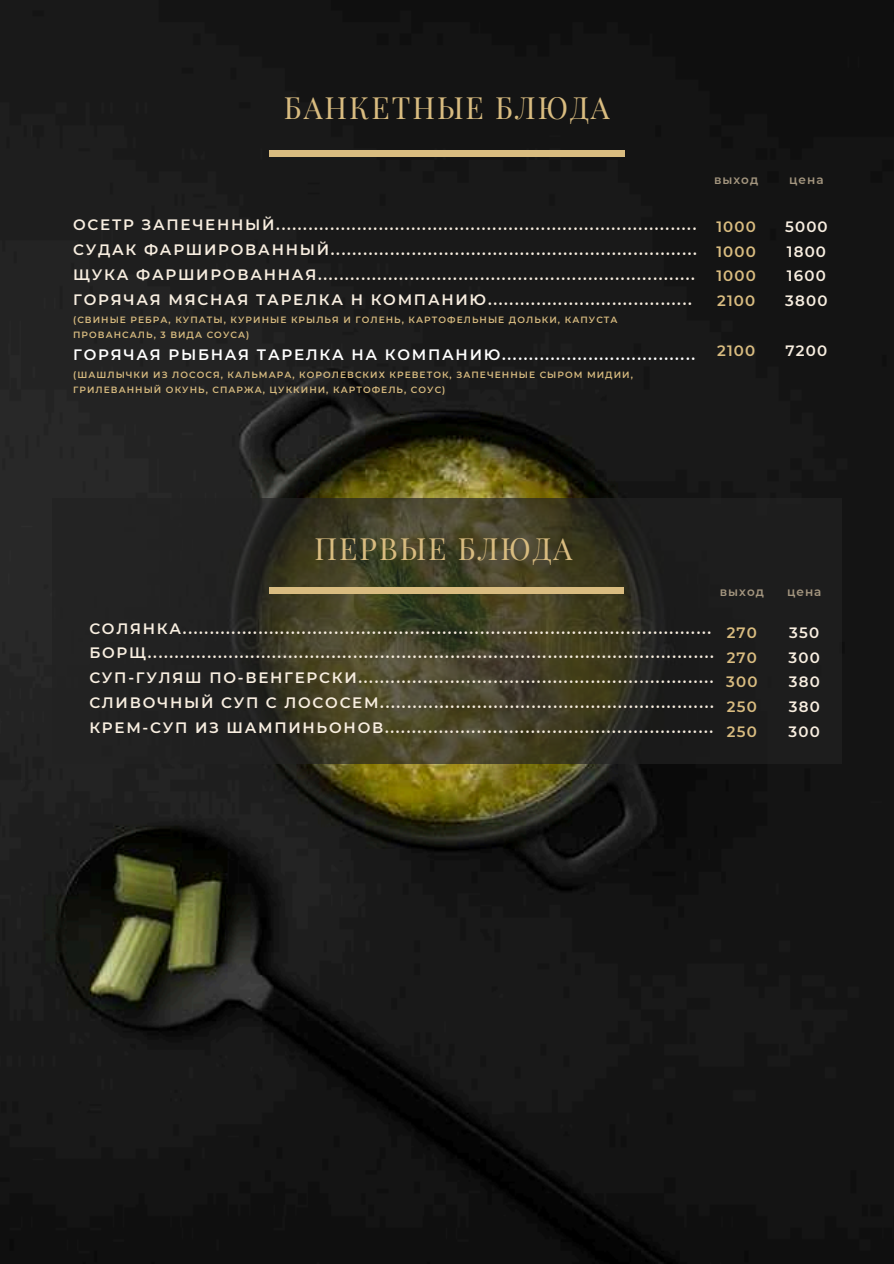
<style>
.page{position:relative;width:894px;height:1264px;background:#fff}
.page>*{position:absolute;margin:0;border:0;box-sizing:border-box;transform-origin:0 0}
.t1{font:30px "Playfair Display";letter-spacing:.065em;color:#d9bc80}
.t2{font:600 15px/24.8px "Montserrat";letter-spacing:.115em;color:#f8eee0}
.t3{font:600 15px "Montserrat";letter-spacing:.115em;color:#fff}
.t4{font:600 15px/24.8px "Montserrat";letter-spacing:.08em;color:#d9bc80;text-align:justify}
.t5{font:600 15px/24.8px "Montserrat";letter-spacing:.08em;color:#f8eee0}
.t6{font:600 12px "Montserrat";letter-spacing:.08em;color:#a4967f}
.t7{font:600 9px/15.1px "Montserrat";letter-spacing:.115em;color:#d9bc80}
</style>
<div class="page">
<img style="left:0;top:0;width:893px;height:1263px">
<svg style="left:52px;top:498px;width:789px;height:266px;background:#2f2d22"></svg>
<div style="left:269px;top:151px;width:355px;height:5px;background:#d9bc80"></div>
<div style="left:269px;top:587px;width:354px;height:6px;background:#d9bc80"></div>
<h1 class="t1" style="left:284px;top:86px;width:327px">БАНКЕТНЫЕ БЛЮДА</h1>
<p class="t2" style="left:73px;top:212px;width:625px">ОСЕТР ЗАПЕЧЕННЫЙ..............................................................................<br>СУДАК ФАРШИРОВАННЫЙ....................................................................<br>ЩУКА ФАРШИРОВАННАЯ......................................................................<br>ГОРЯЧАЯ МЯСНАЯ ТАРЕЛКА Н КОМПАНИЮ......................................</p>
<p class="t7" style="left:73px;top:312px;width:545px">(СВИНЫЕ РЕБРА, КУПАТЫ, КУРИНЫЕ КРЫЛЬЯ И ГОЛЕНЬ, КАРТОФЕЛЬНЫЕ ДОЛЬКИ, КАПУСТА<br>ПРОВАНСАЛЬ, 3 ВИДА СОУСА)</p>
<p class="t3" style="left:73px;top:345px;width:623px">ГОРЯЧАЯ РЫБНАЯ ТАРЕЛКА НА КОМПАНИЮ....................................</p>
<p class="t7" style="left:73px;top:367px;width:561px">(ШАШЛЫЧКИ ИЗ ЛОСОСЯ, КАЛЬМАРА, КОРОЛЕВСКИХ КРЕВЕТОК, ЗАПЕЧЕННЫЕ СЫРОМ МИДИИ,<br>ГРИЛЕВАННЫЙ ОКУНЬ, СПАРЖА, ЦУККИНИ, КАРТОФЕЛЬ, СОУС)</p>
<p class="t6" style="left:714px;top:172px;width:45px">выход</p>
<p class="t6" style="left:789px;top:172px;width:36px">цена</p>
<p class="t5" style="left:784px;top:214px;width:44px">5000<br>1800<br>1600<br>3800</p>
<p class="t2" style="left:785px;top:338px;width:43px">7200</p>
<p class="t4" style="left:716px;top:214px;width:41px">1000<br>1000<br>1000<br>2100</p>
<p class="t4" style="left:716px;top:338px;width:40px">2100</p>
<h1 class="t1" style="left:314px;top:528px;width:259px">ПЕРВЫЕ БЛЮДА</h1>
<p class="t6" style="left:719px;top:584px;width:45px">выход</p>
<p class="t6" style="left:786px;top:584px;width:36px">цена</p>
<p class="t2" style="left:89px;top:616px;width:626px">СОЛЯНКА..................................................................................................<br>БОРЩ.........................................................................................................<br>СУП-ГУЛЯШ ПО-ВЕНГЕРСКИ..................................................................<br>СЛИВОЧНЫЙ СУП С ЛОСОСЕМ..............................................................<br>КРЕМ-СУП ИЗ ШАМПИНЬОНОВ.............................................................</p>
<p class="t4" style="left:726px;top:620px;width:33px">270<br>270<br>300<br>250<br>250</p>
<p class="t2" style="left:788px;top:620px;width:33px;text-align:justify">350<br>300<br>380<br>380<br>300</p>
</div>
